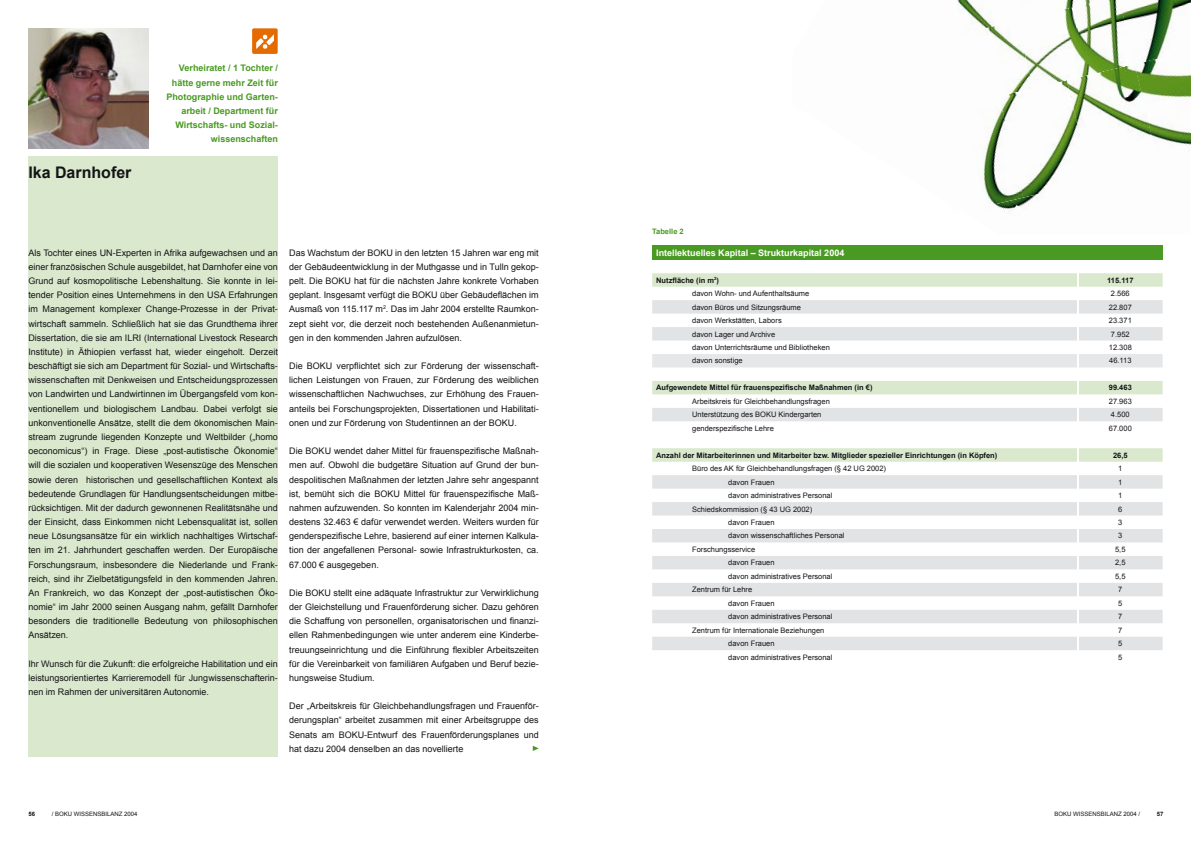
<style>
.page{position:relative;width:1191px;height:842px;background:#fff}
.page>*{position:absolute;margin:0;border:0;box-sizing:border-box;transform-origin:0 0}
.t1{font:700 16px "Arial";color:#141417}
.t2{font:9px/14.2px "Arial";color:#141417;text-align:justify}
.t3{font:700 9px/14.2px "Arial";color:#499a22;text-align:right}
.t4{font:700 9px "Arial";color:#fff}
.t5{font:7.5px "Arial";color:#141417}
.t6{font:700 7.5px "Arial";color:#141417}
.t7{font:700 7.5px "Arial";color:#499a22}
.t8{font:6px "Arial";color:#141417}
.t9{font:700 6px "Arial";color:#141417}
</style>
<div class="page">
<div style="left:652px;top:245px;width:510px;height:15px;background:#499a22"></div>
<svg style="left:652px;top:273px;width:510px;height:377px"></svg>
<img style="left:983px;top:112px;width:40px;height:98px">
<img style="left:995px;top:37px;width:22px;height:26px">
<img style="left:957px;top:0;width:52px;height:37px">
<img style="left:999px;top:84px;width:67px;height:114px">
<img style="left:1017px;top:0;width:101px;height:88px">
<img style="left:1066px;top:64px;width:68px;height:88px">
<img style="left:1134px;top:64px;width:57px;height:84px">
<img style="left:1118px;top:0;width:73px;height:64px">
<div style="left:28px;top:156px;width:250px;height:601px;background:#dae9cd"></div>
<img style="left:28px;top:28px;width:121px;height:121px">
<div style="left:252px;top:28px;width:26px;height:26px;background:#e46b00;border-radius:2px"></div>
<svg style="left:256px;top:34px;width:18px;height:15px"></svg>
<svg style="left:533px;top:746px;width:6px;height:5px"></svg>
<h1 class="t1" style="left:28px;top:163px;width:105px">Ika Darnhofer</h1>
<p class="t3" style="left:166px;top:61px;width:113px">Verheiratet / 1 Tochter / hätte gerne mehr Zeit für<br>Photographie und Garten&shy;arbeit / Department für<br>Wirtschafts- und Sozial&shy;wissenschaften</p>
<p class="t2" style="left:28px;top:245px;width:251px">Als Tochter eines UN-Experten in Afrika aufgewachsen und an einer französischen Schule ausgebildet, hat Darnhofer eine von Grund auf kosmopolitische Lebenshaltung. Sie konnte in lei&shy;tender Position eines Unternehmens in den USA Erfahrungen im Management komplexer Change-Prozesse in der Privat&shy;wirtschaft sammeln. Schließlich hat sie das Grundthema ihrer Dissertation, die sie am ILRI (International Livestock Research Institute) in Äthiopien verfasst hat, wieder eingeholt. Derzeit beschäftigt sie sich am Department für Sozial- und Wirtschafts&shy;wissenschaften mit Denkweisen und Entscheidungsprozessen von Landwirten und Landwirtinnen im Übergangsfeld vom kon&shy;ventionellem und biologischem Landbau. Dabei verfolgt sie unkonventionelle Ansätze, stellt die dem ökonomischen Main&shy;stream zugrunde liegenden Konzepte und Weltbilder („homo oeconomicus“) in Frage. Diese „post-autistische Ökonomie“ will die sozialen und kooperativen Wesenszüge des Menschen sowie deren historischen und gesellschaftlichen Kontext als bedeutende Grundlagen für Handlungsentscheidungen mitbe&shy;rücksichtigen. Mit der dadurch gewonnenen Realitätsnähe und der Einsicht, dass Einkommen nicht Lebensqualität ist, sollen neue Lösungsansätze für ein wirklich nachhaltiges Wirtschaf&shy;ten im 21. Jahrhundert geschaffen werden. Der Europäische Forschungsraum, insbesondere die Niederlande und Frank&shy;reich, sind ihr Zielbetätigungsfeld in den kommenden Jahren.<br>An Frankreich, wo das Konzept der „post-autistischen Öko&shy;nomie“ im Jahr 2000 seinen Ausgang nahm, gefällt Darnhofer besonders die traditionelle Bedeutung von philosophischen Ansätzen.</p>
<p class="t2" style="left:28px;top:656px;width:251px">Ihr Wunsch für die Zukunft: die erfolgreiche Habilitation und ein leistungsorientiertes Karrieremodell für Jungwissenschafterin&shy;nen im Rahmen der universitären Autonomie.</p>
<p class="t2" style="left:289px;top:245px;width:251px">Das Wachstum der BOKU in den letzten 15 Jahren war eng mit der Gebäudeentwicklung in der Muthgasse und in Tulln gekop&shy;pelt. Die BOKU hat für die nächsten Jahre konkrete Vorhaben geplant. Insgesamt verfügt die BOKU über Gebäudeflächen im Ausmaß von 115.117 m<sup>2</sup>. Das im Jahr 2004 erstellte Raumkon&shy;zept sieht vor, die derzeit noch bestehenden Außenanmietun&shy;gen in den kommenden Jahren aufzulösen.</p>
<p class="t2" style="left:289px;top:359px;width:251px">Die BOKU verpflichtet sich zur Förderung der wissenschaft&shy;lichen Leistungen von Frauen, zur Förderung des weiblichen wissenschaftlichen Nachwuchses, zur Erhöhung des Frauen&shy;anteils bei Forschungsprojekten, Dissertationen und Habilitati&shy;onen und zur Förderung von Studentinnen an der BOKU.</p>
<p class="t2" style="left:289px;top:444px;width:251px">Die BOKU wendet daher Mittel für frauenspezifische Maßnah&shy;men auf. Obwohl die budgetäre Situation auf Grund der bun&shy;despolitischen Maßnahmen der letzten Jahre sehr angespannt ist, bemüht sich die BOKU Mittel für frauenspezifische Maß&shy;nahmen aufzuwenden. So konnten im Kalenderjahr 2004 min&shy;destens 32.463 € dafür verwendet werden. Weiters wurden für genderspezifische Lehre, basierend auf einer internen Kalkula&shy;tion der angefallenen Personal- sowie Infrastrukturkosten, ca.<br>67.000 € ausgegeben.</p>
<p class="t2" style="left:289px;top:586px;width:251px">Die BOKU stellt eine adäquate Infrastruktur zur Verwirklichung der Gleichstellung und Frauenförderung sicher. Dazu gehören die Schaffung von personellen, organisatorischen und finanzi&shy;ellen Rahmenbedingungen wie unter anderem eine Kinderbe&shy;treuungseinrichtung und die Einführung flexibler Arbeitszeiten für die Vereinbarkeit von familiären Aufgaben und Beruf bezie&shy;hungsweise Studium.</p>
<p class="t2" style="left:289px;top:699px;width:251px">Der „Arbeitskreis für Gleichbehandlungsfragen und Frauenför&shy;derungsplan“ arbeitet zusammen mit einer Arbeitsgruppe des Senats am BOKU-Entwurf des Frauenförderungsplanes und hat dazu 2004 denselben an das novellierte</p>
<p class="t7" style="left:652px;top:228px;width:33px">Tabelle 2</p>
<p class="t4" style="left:656px;top:248px;width:190px">Intellektuelles Kapital – Strukturkapital 2004</p>
<p class="t6" style="left:656px;top:276px;width:64px">Nutzfläche (in m<sup>2</sup>)</p>
<p class="t6" style="left:1107px;top:276px;width:28px">115.117</p>
<p class="t5" style="left:692px;top:289px;width:119px">davon Wohn- und Aufenthaltsäume</p>
<p class="t5" style="left:1111px;top:289px;width:20px">2.566</p>
<p class="t5" style="left:692px;top:303px;width:110px">davon Büros und Sitzungsräume</p>
<p class="t5" style="left:1108px;top:303px;width:24px">22.807</p>
<p class="t5" style="left:692px;top:316px;width:91px">davon Werkstätten, Labors</p>
<p class="t5" style="left:1108px;top:316px;width:24px">23.371</p>
<p class="t5" style="left:692px;top:330px;width:84px">davon Lager und Archive</p>
<p class="t5" style="left:1111px;top:330px;width:20px">7.952</p>
<p class="t5" style="left:692px;top:343px;width:139px">davon Unterrichtsräume und Bibliotheken</p>
<p class="t5" style="left:1108px;top:343px;width:24px">12.308</p>
<p class="t5" style="left:692px;top:357px;width:52px">davon sonstige</p>
<p class="t5" style="left:1109px;top:357px;width:24px">46.113</p>
<p class="t6" style="left:656px;top:384px;width:218px">Aufgewendete Mittel für frauenspezifische Maßnahmen (in €)</p>
<p class="t6" style="left:1108px;top:384px;width:24px">99.463</p>
<p class="t5" style="left:692px;top:397px;width:139px">Arbeitskreis für Gleichbehandlungsfragen</p>
<p class="t5" style="left:1108px;top:397px;width:24px">27.963</p>
<p class="t5" style="left:692px;top:410px;width:131px">Unterstützung des BOKU Kindergarten</p>
<p class="t5" style="left:1111px;top:410px;width:20px">4.500</p>
<p class="t5" style="left:692px;top:424px;width:83px">genderspezifische Lehre</p>
<p class="t5" style="left:1108px;top:424px;width:24px">67.000</p>
<p class="t6" style="left:656px;top:451px;width:343px">Anzahl der Mitarbeiterinnen und Mitarbeiter bzw. Mitglieder spezieller Einrichtungen (in Köpfen)</p>
<p class="t6" style="left:1113px;top:451px;width:16px">26,5</p>
<p class="t5" style="left:692px;top:464px;width:195px">Büro des AK für Gleichbehandlungsfragen (§ 42 UG 2002)</p>
<p class="t5" style="left:1118px;top:464px;width:6px">1</p>
<p class="t5" style="left:728px;top:478px;width:48px">davon Frauen</p>
<p class="t5" style="left:1118px;top:478px;width:6px">1</p>
<p class="t5" style="left:728px;top:491px;width:106px">davon administratives Personal</p>
<p class="t5" style="left:1118px;top:491px;width:6px">1</p>
<p class="t5" style="left:692px;top:505px;width:122px">Schiedskommission (§ 43 UG 2002)</p>
<p class="t5" style="left:1118px;top:505px;width:6px">6</p>
<p class="t5" style="left:728px;top:518px;width:48px">davon Frauen</p>
<p class="t5" style="left:1118px;top:518px;width:6px">3</p>
<p class="t5" style="left:728px;top:532px;width:118px">davon wissenschaftliches Personal</p>
<p class="t5" style="left:1118px;top:532px;width:6px">3</p>
<p class="t5" style="left:692px;top:545px;width:64px">Forschungsservice</p>
<p class="t5" style="left:1115px;top:545px;width:12px">5,5</p>
<p class="t5" style="left:728px;top:558px;width:48px">davon Frauen</p>
<p class="t5" style="left:1115px;top:558px;width:12px">2,5</p>
<p class="t5" style="left:728px;top:572px;width:106px">davon administratives Personal</p>
<p class="t5" style="left:1115px;top:572px;width:12px">5,5</p>
<p class="t5" style="left:692px;top:585px;width:62px">Zentrum für Lehre</p>
<p class="t5" style="left:1118px;top:585px;width:6px">7</p>
<p class="t5" style="left:728px;top:599px;width:48px">davon Frauen</p>
<p class="t5" style="left:1118px;top:599px;width:6px">5</p>
<p class="t5" style="left:728px;top:612px;width:106px">davon administratives Personal</p>
<p class="t5" style="left:1118px;top:612px;width:6px">7</p>
<p class="t5" style="left:692px;top:626px;width:134px">Zentrum für Internationale Beziehungen</p>
<p class="t5" style="left:1118px;top:626px;width:6px">7</p>
<p class="t5" style="left:728px;top:639px;width:48px">davon Frauen</p>
<p class="t5" style="left:1118px;top:639px;width:6px">5</p>
<p class="t5" style="left:728px;top:653px;width:106px">davon administratives Personal</p>
<p class="t5" style="left:1118px;top:653px;width:6px">5</p>
<p class="t9" style="left:28px;top:810px;width:8px">56</p>
<p class="t8" style="left:52px;top:810px;width:87px">/ BOKU WISSENSBILANZ 2004</p>
<p class="t8" style="left:1054px;top:810px;width:87px">BOKU WISSENSBILANZ 2004 /</p>
<p class="t9" style="left:1156px;top:810px;width:8px">57</p>
</div>
